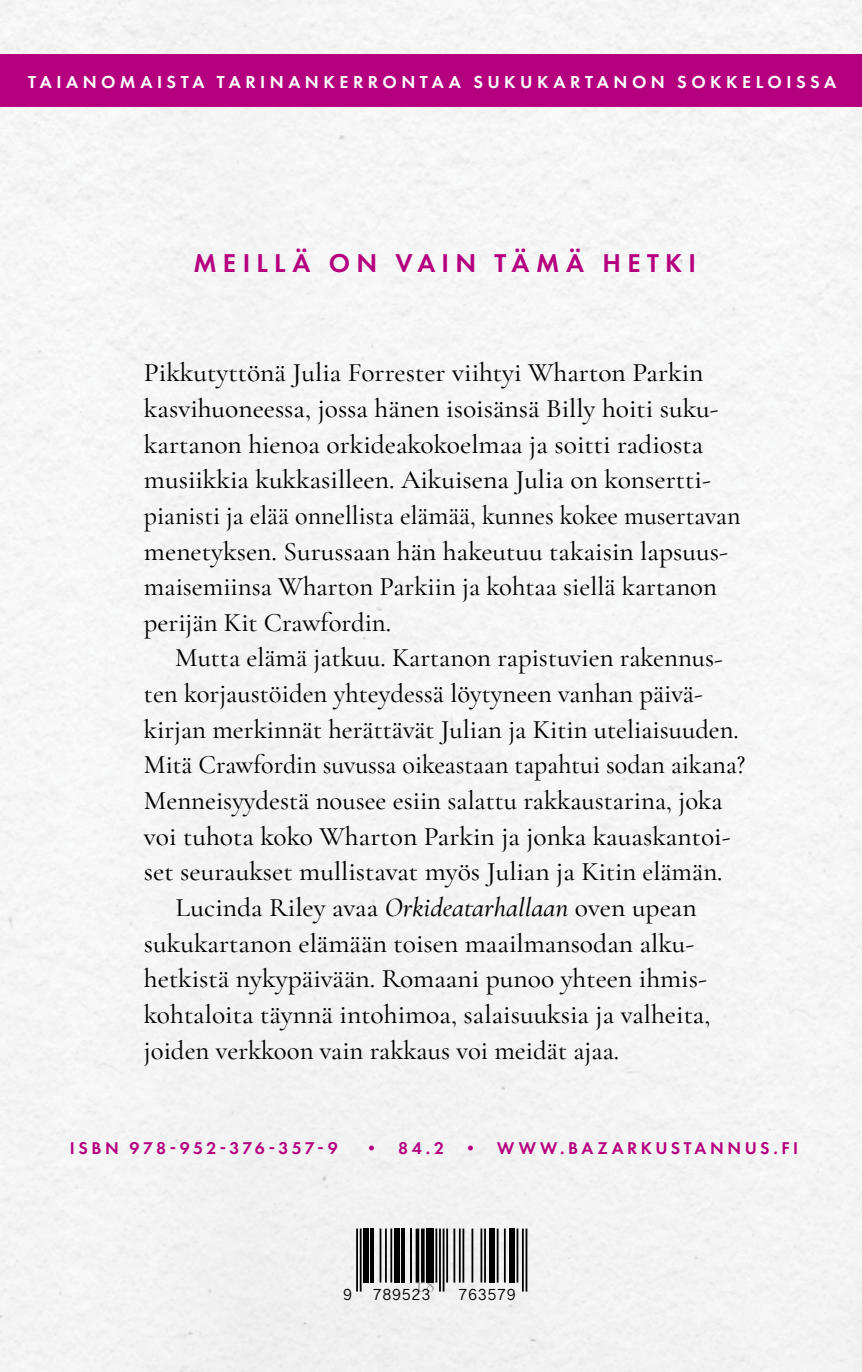
<style>
.page{position:relative;width:862px;height:1372px;background:#fff}
.page>*{position:absolute;margin:0;border:0;box-sizing:border-box;transform-origin:0 0}
.t1{font:500 26.78px/35.6px "Cormorant Garamond";color:#000}
.t2{font:600 26.78px "Futura PT";letter-spacing:.235em;color:#b4007e}
.t3{font:20.25px "Sabon LT Std";color:#000}
.t4{font:600 18px "Futura PT";letter-spacing:.25em;color:#fff}
.t5{font:600 17.55px "Futura PT";letter-spacing:.2em;color:#b4007e}
.t6{font:600 17.55px "Futura PT";letter-spacing:.18em;color:#b4007e}
.t7{font:16.2px "Tamil Sangam MN";color:#000}
.s1{font-style:italic}
</style>
<div class="page">
<div style="left:0;top:0;width:861px;height:1371px;background:#f5f5f5"></div>
<img style="left:415px;top:1278px;width:19px;height:13px">
<div style="left:0;top:55px;width:861px;height:52px;background:#b4007e"></div>
<hr style="left:359px;top:1228px;width:2px;height:63px;background:#000">
<hr style="left:356px;top:1228px;width:2px;height:63px;background:#000">
<div style="left:363px;top:1228px;width:5px;height:54px;background:#000"></div>
<hr style="left:370px;top:1228px;width:4px;height:54px;background:#000">
<hr style="left:390px;top:1228px;width:2px;height:54px;background:#000">
<hr style="left:385px;top:1228px;width:1px;height:54px;background:#000">
<hr style="left:379px;top:1228px;width:2px;height:54px;background:#000">
<div style="left:394px;top:1228px;width:5px;height:54px;background:#000"></div>
<hr style="left:401px;top:1228px;width:3px;height:54px;background:#000">
<hr style="left:410px;top:1228px;width:2px;height:54px;background:#000">
<hr style="left:421px;top:1228px;width:3px;height:54px;background:#000">
<svg style="left:415px;top:1228px;width:4px;height:54px"></svg>
<div style="left:426px;top:1228px;width:7px;height:54px;background:#000"></div>
<hr style="left:484px;top:1228px;width:1px;height:54px;background:#000">
<hr style="left:480px;top:1228px;width:2px;height:54px;background:#000">
<hr style="left:471px;top:1228px;width:2px;height:54px;background:#000">
<hr style="left:462px;top:1228px;width:2px;height:54px;background:#000">
<hr style="left:458px;top:1228px;width:2px;height:54px;background:#000">
<hr style="left:453px;top:1228px;width:2px;height:54px;background:#000">
<hr style="left:446px;top:1228px;width:2px;height:54px;background:#000">
<hr style="left:442px;top:1228px;width:2px;height:63px;background:#000">
<hr style="left:439px;top:1228px;width:1px;height:63px;background:#000">
<hr style="left:435px;top:1228px;width:2px;height:54px;background:#000">
<div style="left:489px;top:1228px;width:5px;height:54px;background:#000"></div>
<hr style="left:503px;top:1228px;width:2px;height:54px;background:#000">
<hr style="left:496px;top:1228px;width:2px;height:54px;background:#000">
<div style="left:509px;top:1228px;width:5px;height:54px;background:#000"></div>
<hr style="left:525px;top:1228px;width:2px;height:63px;background:#000">
<hr style="left:521px;top:1228px;width:2px;height:63px;background:#000">
<hr style="left:516px;top:1228px;width:2px;height:54px;background:#000">
<p class="t4" style="left:28px;top:71px;width:809px">TAIANOMAISTA TARINANKERRONTAA SUKUKARTANON SOKKELOISSA</p>
<p class="t2" style="left:193px;top:246px;width:504px">MEILLÄ ON VAIN TÄMÄ HETKI</p>
<p class="t1" style="left:144px;top:355px;width:597px">Pikkutyttönä Julia Forrester viihtyi Wharton Parkin kasvihuoneessa, jossa hänen isoisänsä Billy hoiti suku&shy;kartanon hienoa orkideakokoelmaa ja soitti radiosta musiikkia kukkasilleen. Aikuisena Julia on konsertti&shy;pianisti ja elää onnellista elämää, kunnes kokee musertavan menetyksen. Surussaan hän hakeutuu takaisin lapsuus&shy;maisemiinsa Wharton Parkiin ja kohtaa siellä kartanon perijän Kit Crawfordin.</p>
<p class="t1" style="left:175px;top:640px;width:548px">Mutta elämä jatkuu. Kartanon rapistuvien rakennus-</p>
<p class="t1" style="left:144px;top:675px;width:560px">ten korjaustöiden yhteydessä löytyneen vanhan päivä-</p>
<p class="t1" style="left:144px;top:711px;width:596px">kirjan merkinnät herättävät Julian ja Kitin uteliaisuuden.</p>
<p class="t1" style="left:144px;top:747px;width:602px">Mitä Crawfordin suvussa oikeastaan tapahtui sodan aikana?</p>
<p class="t1" style="left:144px;top:782px;width:580px">Menneisyydestä nousee esiin salattu rakkaustarina, joka</p>
<p class="t1" style="left:144px;top:818px;width:588px">voi tuhota koko Wharton Parkin ja jonka kauaskantoi-</p>
<p class="t1" style="left:144px;top:853px;width:579px">set seuraukset mullistavat myös Julian ja Kitin elämän.</p>
<p class="t1" style="left:175px;top:889px;width:522px">Lucinda Riley avaa <span class="s1">Orkideatarhallaan</span> oven upean</p>
<p class="t1" style="left:144px;top:925px;width:551px">sukukartanon elämään toisen maailmansodan alku-</p>
<p class="t1" style="left:144px;top:960px;width:564px">hetkistä nykypäivään. Romaani punoo yhteen ihmis-</p>
<p class="t1" style="left:144px;top:996px;width:568px">kohtaloita täynnä intohimoa, salaisuuksia ja valheita,</p>
<p class="t1" style="left:144px;top:1032px;width:476px">joiden verkkoon vain rakkaus voi meidät ajaa.</p>
<p class="t6" style="left:70px;top:1137px;width:269px">ISBN 978-952-376-357-9</p>
<p class="t5" style="left:362px;top:1137px;width:436px">• 84.2 • WWW.BAZARKUSTANNUS.FI</p>
<p class="t3" style="left:413px;top:1272px;width:24px">18</p>
<p class="t7" style="left:342px;top:1284px;width:89px">9 789523</p>
<p class="t7" style="left:457px;top:1284px;width:60px">763579</p>
</div>
